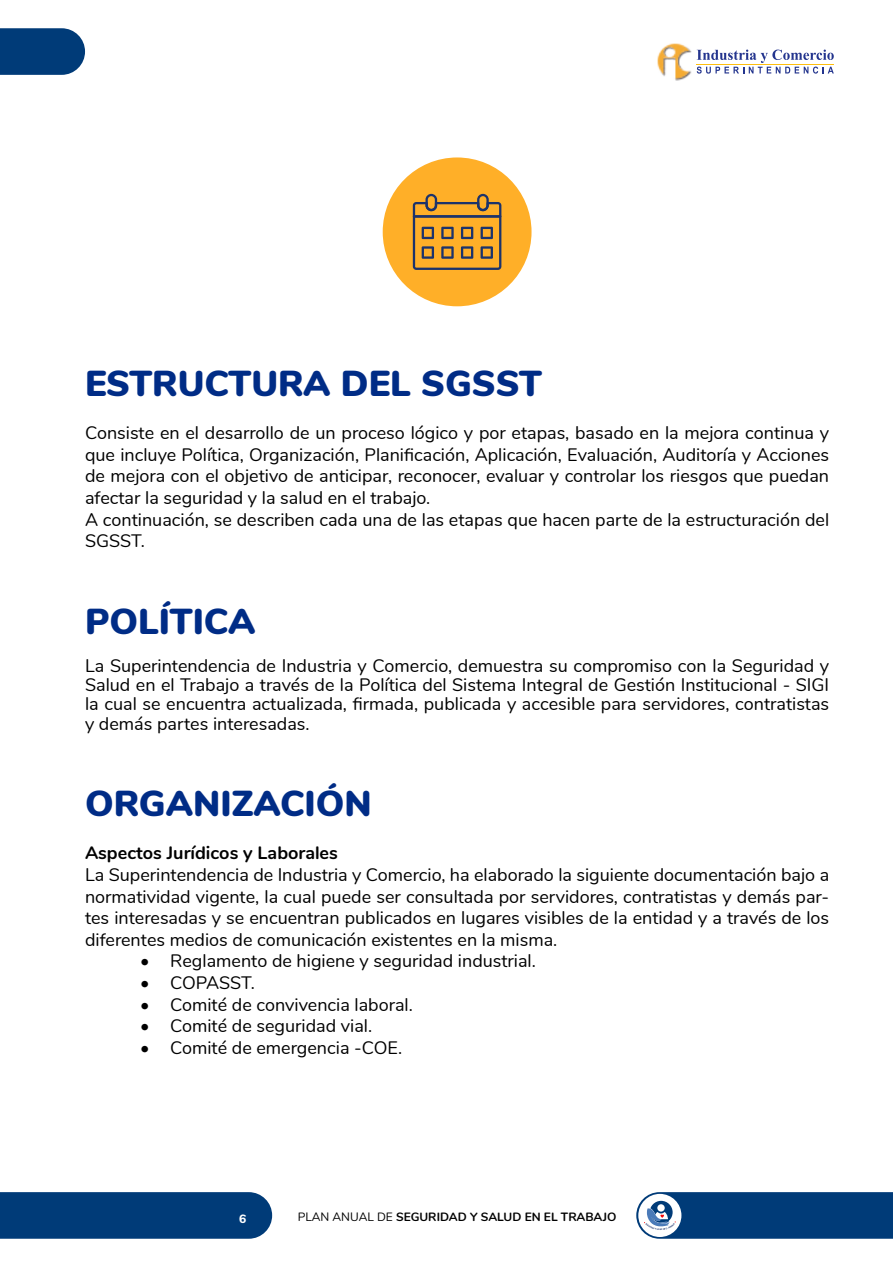
<style>
.page{position:relative;width:893px;height:1263px;background:#fff}
.page>*{position:absolute;margin:0;border:0;box-sizing:border-box;transform-origin:0 0}
.t1{font:900 36px "Nunito";color:#002c86}
.t2{font:18px/21.6px "Nunito";color:#000;text-align:justify}
.t3{font:700 18px "Nunito";color:#000}
.t4{font:700 12px "Nunito";color:#000}
.t5{font:800 12px "Nunito";color:#fff}
.s1{font-weight:400}
</style>
<div class="page">
<div style="left:383px;top:157px;width:148px;height:149px;background:#ffaf28;border-radius:50%"></div>
<svg style="left:413px;top:194px;width:88px;height:76px"></svg>
<div style="left:0;top:1192px;width:272px;height:47px;background:#003b78"></div>
<svg style="left:0;top:28px;width:85px;height:47px"></svg>
<img style="left:657px;top:43px;width:35px;height:38px">
<svg style="left:697px;top:50px;width:137px;height:24px"></svg>
<svg style="left:636px;top:1192px;width:257px;height:47px"></svg>
<h1 class="t1" style="left:85px;top:357px;width:458px">ESTRUCTURA DEL SGSST</h1>
<p class="t2" style="left:85px;top:421px;width:746px;text-align:left">Consiste en el desarrollo de un proceso lógico y por etapas, basado en la mejora continua y que incluye Política, Organización, Planificación, Aplicación, Evaluación, Auditoría y Acciones de mejora con el objetivo de anticipar, reconocer, evaluar y controlar los riesgos que puedan afectar la seguridad y la salud en el trabajo.<br>A continuación, se describen cada una de las etapas que hacen parte de la estructuración del SGSST.</p>
<h1 class="t1" style="left:85px;top:594px;width:172px">POLÍTICA</h1>
<p class="t2" style="left:85px;top:655px;width:746px;line-height:19.2px">La Superintendencia de Industria y Comercio, demuestra su compromiso con la Seguridad y Salud en el Trabajo a través de la Política del Sistema Integral de Gestión Institucional - SIGI la cual se encuentra actualizada, firmada, publicada y accesible para servidores, contratistas y demás partes interesadas.</p>
<h1 class="t1" style="left:85px;top:777px;width:288px">ORGANIZACIÓN</h1>
<p class="t3" style="left:85px;top:840px;width:254px">Aspectos Jurídicos y Laborales</p>
<p class="t2" style="left:85px;top:863px;width:746px">La Superintendencia de Industria y Comercio, ha elaborado la siguiente documentación bajo a normatividad vigente, la cual puede ser consultada por servidores, contratistas y demás par&shy;tes interesadas y se encuentran publicados en lugares visibles de la entidad y a través de los diferentes medios de comunicación existentes en la misma.</p>
<p class="t2" style="left:140px;top:949px;width:397px">• Reglamento de higiene y seguridad industrial.</p>
<p class="t2" style="left:140px;top:971px;width:116px">• COPASST.</p>
<p class="t2" style="left:140px;top:992px;width:274px">• Comité de convivencia laboral.</p>
<p class="t2" style="left:140px;top:1014px;width:233px">• Comité de seguridad vial.</p>
<p class="t2" style="left:140px;top:1036px;width:264px">• Comité de emergencia -COE.</p>
<p class="t5" style="left:239px;top:1210px;width:9px">6</p>
<p class="t4" style="left:298px;top:1208px;width:320px"><span class="s1">PLAN ANUAL DE</span> SEGURIDAD Y SALUD EN EL TRABAJO</p>
</div>
